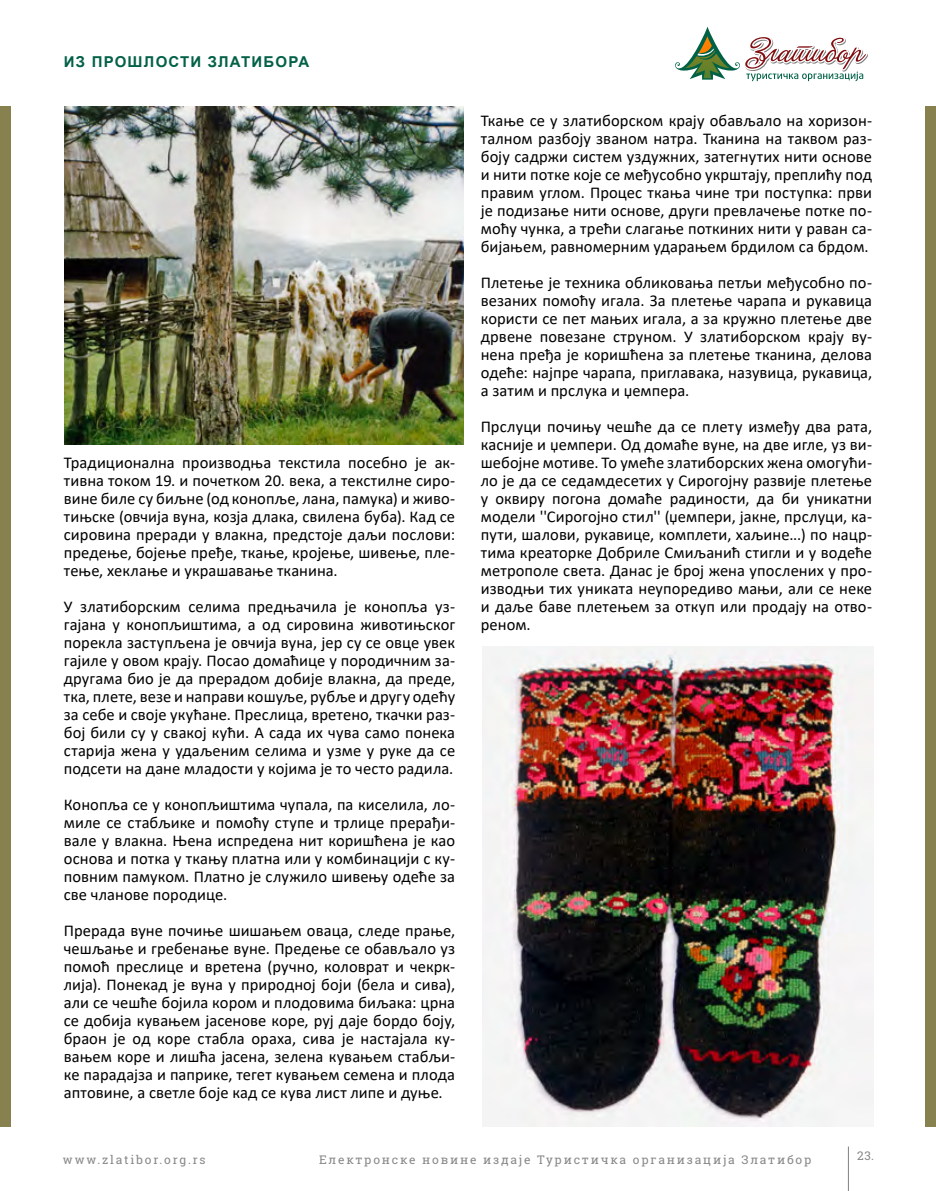
<style>
.page{position:relative;width:936px;height:1191px;background:#fff}
.page>*{position:absolute;margin:0;border:0;box-sizing:border-box;transform-origin:0 0}
.t1{font:16.5px/18px "Calibri";letter-spacing:.005em;color:#000;text-align:justify}
.t2{font:700 15px "Arial";letter-spacing:.08em;color:#036147}
.t3{font:12px "Roboto Slab";letter-spacing:.15em;color:#878787}
</style>
<div class="page">
<div style="left:0;top:106px;width:10px;height:1020px;background:#87804f"></div>
<div style="left:925px;top:106px;width:10px;height:1020px;background:#87804f"></div>
<img style="left:65px;top:106px;width:398px;height:338px">
<img style="left:482px;top:646px;width:391px;height:480px">
<svg style="left:675px;top:27px;width:193px;height:54px"></svg>
<hr style="left:848px;top:1146px;width:1px;height:45px;background:#808080">
<p class="t2" style="left:64px;top:51px;width:247px">ИЗ ПРОШЛОСТИ ЗЛАТИБОРА</p>
<p class="t1" style="left:64px;top:453px;width:393px">Традиционална производња текстила посебно је ак&shy;тивна током 19. и почетком 20. века, а текстилне сиро&shy;вине биле су биљне (од конопље, лана, памука) и живо&shy;тињске (овчија вуна, козја длака, свилена буба). Кад се сировина преради у влакна, предстоје даљи послови: предење, бојење пређе, ткање, кројење, шивење, пле&shy;тење, хеклање и украшавање тканина.</p>
<p class="t1" style="left:64px;top:597px;width:393px">У златиборским селима предњачила је конопља уз&shy;гајана у конопљиштима, а од сировина животињског порекла заступљена је овчија вуна, јер су се овце увек гајиле у овом крају. Посао домаћице у породичним за&shy;другама био је да прерадом добије влакна, да преде, тка, плете, везе и направи кошуље, рубље и другу одећу за себе и своје укућане. Преслица, вретено, ткачки раз&shy;бој били су у свакој кући. А сада их чува само понека старија жена у удаљеним селима и узме у руке да се подсети на дане младости у којима је то често радила.</p>
<p class="t1" style="left:64px;top:795px;width:393px">Конопља се у конопљиштима чупала, па киселила, ло&shy;миле се стабљике и помоћу ступе и трлице прерађи&shy;вале у влакна. Њена испредена нит коришћена је као основа и потка у ткању платна или у комбинацији с ку&shy;повним памуком. Платно је служило шивењу одеће за све чланове породице.</p>
<p class="t1" style="left:64px;top:921px;width:393px">Прерада вуне почиње шишањем оваца, следе прање, чешљање и гребенање вуне. Предење се обављало уз помоћ преслице и вретена (ручно, коловрат и чекрк&shy;лија). Понекад је вуна у природној боји (бела и сива), али се чешће бојила кором и плодовима биљака: црна се добија кувањем јасенове коре, руј даје бордо боју, браон је од коре стабла ораха, сива је настајала ку&shy;вањем коре и лишћа јасена, зелена кувањем стабљи&shy;ке парадајза и паприке, тегет кувањем семена и плода аптовине, а светле боје кад се кува лист липе и дуње.</p>
<p class="t1" style="left:480px;top:111px;width:393px">Ткање се у златиборском крају обављало на хоризон&shy;талном разбоју званом натра. Тканина на таквом раз&shy;боју садржи систем уздужних, затегнутих нити основе и нити потке које се међусобно укрштају, преплићу под правим углом. Процес ткања чине три поступка: први је подизање нити основе, други превлачење потке по&shy;моћу чунка, а трећи слагање поткиних нити у раван са&shy;бијањем, равномерним ударањем брдилом са брдом.</p>
<p class="t1" style="left:480px;top:273px;width:393px">Плетење је техника обликовања петљи међусобно по&shy;везаних помоћу игала. За плетење чарапа и рукавица користи се пет мањих игала, а за кружно плетење две дрвене повезане струном. У златиборском крају ву&shy;нена пређа је коришћена за плетење тканина, делова одеће: најпре чарапа, приглавака, назувица, рукавица, а затим и прслука и џемпера.</p>
<p class="t1" style="left:480px;top:417px;width:393px">Прслуци почињу чешће да се плету између два рата, касније и џемпери. Од домаће вуне, на две игле, уз ви&shy;шебојне мотиве. То умеће златиборских жена омогући&shy;ло је да се седамдесетих у Сирогојну развије плетење у оквиру погона домаће радиности, да би уникатни модели ''Сирогојно стил'' (џемпери, јакне, прслуци, ка&shy;пути, шалови, рукавице, комплети, хаљине...) по нацр&shy;тима креаторке Добриле Смиљанић стигли и у водеће метрополе света. Данас је број жена упослених у про&shy;изводњи тих униката неупоредиво мањи, али се неке и даље баве плетењем за откуп или продају на отво&shy;реном.</p>
<p class="t3" style="left:63px;top:1151px;width:144px">www.zlatibor.org.rs</p>
<p class="t3" style="left:319px;top:1151px;width:494px">Електронске новине издаје Туристичка организација Златибор</p>
<p class="t3" style="left:857px;top:1147px;width:18px">23.</p>
</div>
